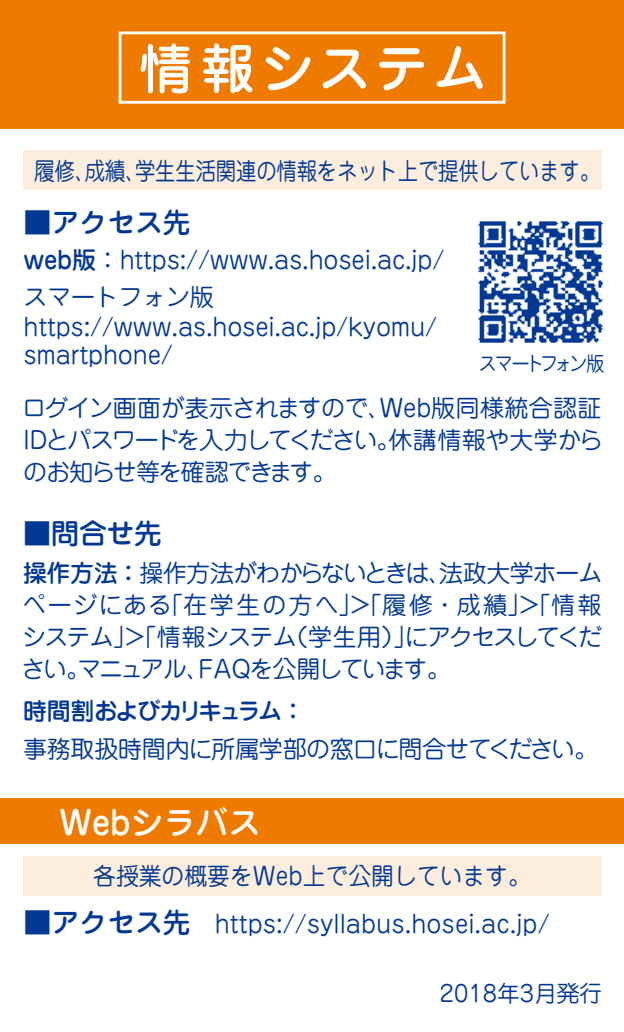
<style>
.page{position:relative;width:624px;height:1032px;background:#fff}
.page>*{position:absolute;margin:0;border:0;box-sizing:border-box;transform-origin:0 0}
.t1{font:500 54px "Jun 34 Pro";letter-spacing:.085em;color:#fff}
.t2{font:500 32.4px "Jun 34 Pro";color:#fff}
.t3{font:500 28px "Jun 34 Pro";letter-spacing:-.005em;color:#003894}
.t4{font:24px/32px "Jun 201 Pro";letter-spacing:-.01em;color:#003894;text-align:justify}
.t5{font:24px "Jun 201 Pro";letter-spacing:-.01em;color:#003894;scale:.85 1}
.t6{font:24px "Jun 201 Pro";letter-spacing:-.01em;color:#003894;scale:.95 1}
.t7{font:500 24px "Jun 34 Pro";letter-spacing:-.105em;color:#003894}
.t8{font:22.8px "Jun 201 Pro";color:#003894}
.t9{font:20px "Jun 201 Pro";letter-spacing:-.165em;color:#003894;scale:.9 1}
.s1{font-family:"Jun 34 Pro";font-weight:500}
.s2{font-family:"Jun 34 Pro";font-weight:500;font-size:28px}
</style>
<div class="page">
<div style="left:23px;top:150px;width:578px;height:40px;background:#fdeddc"></div>
<div style="left:23px;top:856px;width:578px;height:40px;background:#fdeddc"></div>
<div style="left:0;top:0;width:624px;height:128px;background:#ee7a00"></div>
<div style="left:0;top:798px;width:624px;height:45px;background:#ee7a00"></div>
<img style="left:478px;top:221px;width:125px;height:122px">
<div style="left:119px;top:31px;width:386px;height:73px;border:3px solid #fff"></div>
<h1 class="t1" style="left:139px;top:26px;width:350px">情報システム</h1>
<p class="t5" style="left:34px;top:151px;width:667px">履修、成績、学生生活関連の情報をネット上で提供しています。</p>
<p class="t3" style="left:23px;top:200px;width:169px">■アクセス先</p>
<p class="t4" style="left:23px;top:238px;width:422px;line-height:38px"><span class="s1">web版</span>：https://www.as.hosei.ac.jp/スマートフォン版</p>
<p class="t4" style="left:23px;top:311px;width:415px;line-height:28px">https://www.as.hosei.ac.jp/kyomu/ smartphone/</p>
<p class="t4" style="left:22px;top:389px;width:582px">ログイン画面が表示されますので、Web版同様統合認証IDとパスワードを入力してください。休講情報や大学からのお知らせ等を確認できます。</p>
<p class="t9" style="left:478px;top:347px;width:141px">スマートフォン版</p>
<p class="t3" style="left:23px;top:511px;width:140px">■問合せ先</p>
<p class="t4" style="left:21px;top:554px;width:582px"><span class="s1">操作方法：</span>操作方法がわからないときは、法政大学ホームページにある「在学生の方へ」＞「履修・成績」＞「情報システム」＞「情報システム（学生用）」にアクセスしてください。マニュアル、FAQを公開しています。</p>
<p class="t7" style="left:23px;top:692px;width:283px">時間割およびカリキュラム：</p>
<p class="t4" style="left:23px;top:730px;width:576px">事務取扱時間内に所属学部の窓口に問合せてください。</p>
<h2 class="t2" style="left:59px;top:797px;width:203px">Webシラバス</h2>
<p class="t6" style="left:93px;top:857px;width:462px">各授業の概要をWeb上で公開しています。</p>
<p class="t4" style="left:23px;top:905px;width:527px"><span class="s2">■アクセス先</span> https://syllabus.hosei.ac.jp/</p>
<p class="t8" style="left:440px;top:975px;width:164px">2018年3月発行</p>
</div>
